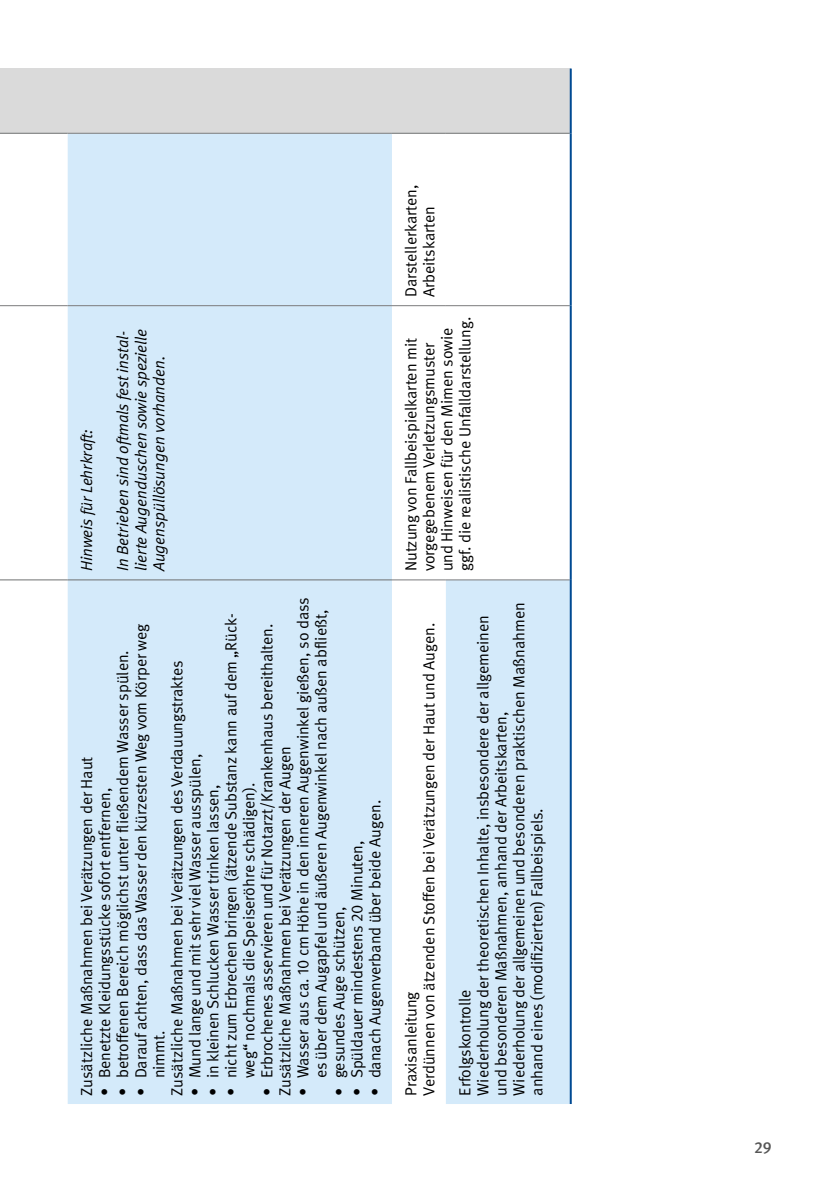
<style>
.page{position:relative;width:840px;height:1191px;background:#fff}
.page>*{position:absolute;margin:0;border:0;box-sizing:border-box;transform-origin:0 0}
.t1{font:16px/18px "DGUV Meta";color:#000}
.t2{font:italic 16px/18px "DGUV Meta";color:#000;text-align:justify}
.t3{font:500 16px "DGUV Meta";color:#565656}
</style>
<div class="page">
<div style="left:0;top:69px;width:68px;height:64px;background:#dadada"></div>
<svg style="left:68px;top:134px;width:501px;height:970px;fill:#d4eafa"></svg>
<div style="left:68px;top:69px;width:502px;height:64px;background:#dadada"></div>
<hr style="left:0;top:305px;width:68px;height:1px;background:#7b7b7c">
<hr style="left:68px;top:305px;width:324px;height:1px;background:#7b7b7c">
<hr style="left:392px;top:305px;width:53px;height:1px;background:#7b7b7c">
<hr style="left:445px;top:305px;width:124px;height:1px;background:#7b7b7c">
<hr style="left:0;top:579px;width:68px;height:1px;background:#6e7070">
<hr style="left:68px;top:579px;width:324px;height:1px;background:#6e7070">
<hr style="left:392px;top:579px;width:53px;height:1px;background:#7b7b7c">
<hr style="left:445px;top:579px;width:124px;height:1px;background:#7b7b7c">
<hr style="left:0;top:133px;width:68px;height:1px;background:#6e7070">
<hr style="left:392px;top:133px;width:53px;height:1px;background:#6e7070">
<hr style="left:445px;top:133px;width:124px;height:1px;background:#6e7070">
<hr style="left:68px;top:133px;width:324px;height:1px;background:#7b7b7c">
<hr style="left:569px;top:580px;width:2px;height:524px;background:#004a93">
<hr style="left:569px;top:306px;width:2px;height:274px;background:#004a93">
<hr style="left:569px;top:133px;width:2px;height:173px;background:#004a93">
<hr style="left:569px;top:69px;width:2px;height:64px;background:#004a93">
<p class="t2" style="left:78px;top:571px;width:144px;rotate:-90deg">Hinweis für Lehrkraft:</p>
<p class="t2" style="left:114px;top:571px;width:244px;rotate:-90deg">In Betrieben sind oftmals fest instal&shy;lierte Augenduschen sowie spezielle Augenspüllösungen vorhanden.</p>
<p class="t1" style="left:294px;top:1095px;width:499px;text-align:center;rotate:-90deg">• Wasser aus ca. 10 cm Höhe in den inneren Augenwinkel gießen, so dass es über dem Augapfel und äußeren Augenwinkel nach außen abfließt,</p>
<p class="t1" style="left:222px;top:1078px;width:466px;text-indent:-17px;rotate:-90deg">• nicht zum Erbrechen bringen (ätzende Substanz kann auf dem „Rück&shy;weg“ nochmals die Speiseröhre schädigen).</p>
<p class="t1" style="left:258px;top:1095px;width:473px;rotate:-90deg">• Erbrochenes asservieren und für Notarzt/Krankenhaus bereithalten.<br>Zusätzliche Maßnahmen bei Verätzungen der Augen</p>
<p class="t1" style="left:132px;top:1095px;width:473px;rotate:-90deg">• Darauf achten, dass das Wasser den kürzesten Weg vom Körper weg</p>
<p class="t1" style="left:114px;top:1095px;width:447px;rotate:-90deg">• betroffenen Bereich möglichst unter fließendem Wasser spülen.</p>
<p class="t1" style="left:168px;top:1095px;width:437px;rotate:-90deg">Zusätzliche Maßnahmen bei Verätzungen des Verdauungstraktes</p>
<p class="t1" style="left:186px;top:1095px;width:343px;rotate:-90deg">• Mund lange und mit sehr viel Wasser ausspülen,</p>
<p class="t1" style="left:78px;top:1095px;width:340px;rotate:-90deg">Zusätzliche Maßnahmen bei Verätzungen der Haut</p>
<p class="t1" style="left:204px;top:1095px;width:312px;rotate:-90deg">• in kleinen Schlucken Wasser trinken lassen,</p>
<p class="t1" style="left:96px;top:1095px;width:309px;rotate:-90deg">• Benetzte Kleidungsstücke sofort entfernen,</p>
<p class="t1" style="left:366px;top:1095px;width:297px;rotate:-90deg">• danach Augenverband über beide Augen.</p>
<p class="t1" style="left:348px;top:1095px;width:256px;rotate:-90deg">• Spüldauer mindestens 20 Minuten,</p>
<p class="t1" style="left:330px;top:1095px;width:190px;rotate:-90deg">• gesundes Auge schützen,</p>
<p class="t1" style="left:150px;top:1078px;width:49px;rotate:-90deg">nimmt.</p>
<p class="t1" style="left:402px;top:297px;width:114px;rotate:-90deg">Darstellerkarten,<br>Arbeitskarten</p>
<p class="t1" style="left:402px;top:571px;width:256px;rotate:-90deg">Nutzung von Fallbeispielkarten mit vorgegebenem Verletzungsmuster und Hinweisen für den Mimen sowie ggf. die realistische Unfalldarstellung.</p>
<p class="t1" style="left:402px;top:1095px;width:474px;rotate:-90deg">Praxisanleitung<br>Verdünnen von ätzenden Stoffen bei Verätzungen der Haut und Augen.</p>
<p class="t1" style="left:456px;top:1095px;width:494px;rotate:-90deg">Erfolgskontrolle<br>Wiederholung der theoretischen Inhalte, insbesondere der allgemeinen und besonderen Maßnahmen, anhand der Arbeitskarten,<br>Wiederholung der allgemeinen und besonderen praktischen Maßnahmen anhand eines (modifizierten) Fallbeispiels.</p>
<p class="t3" style="left:753px;top:1137px;width:19px">29</p>
</div>
